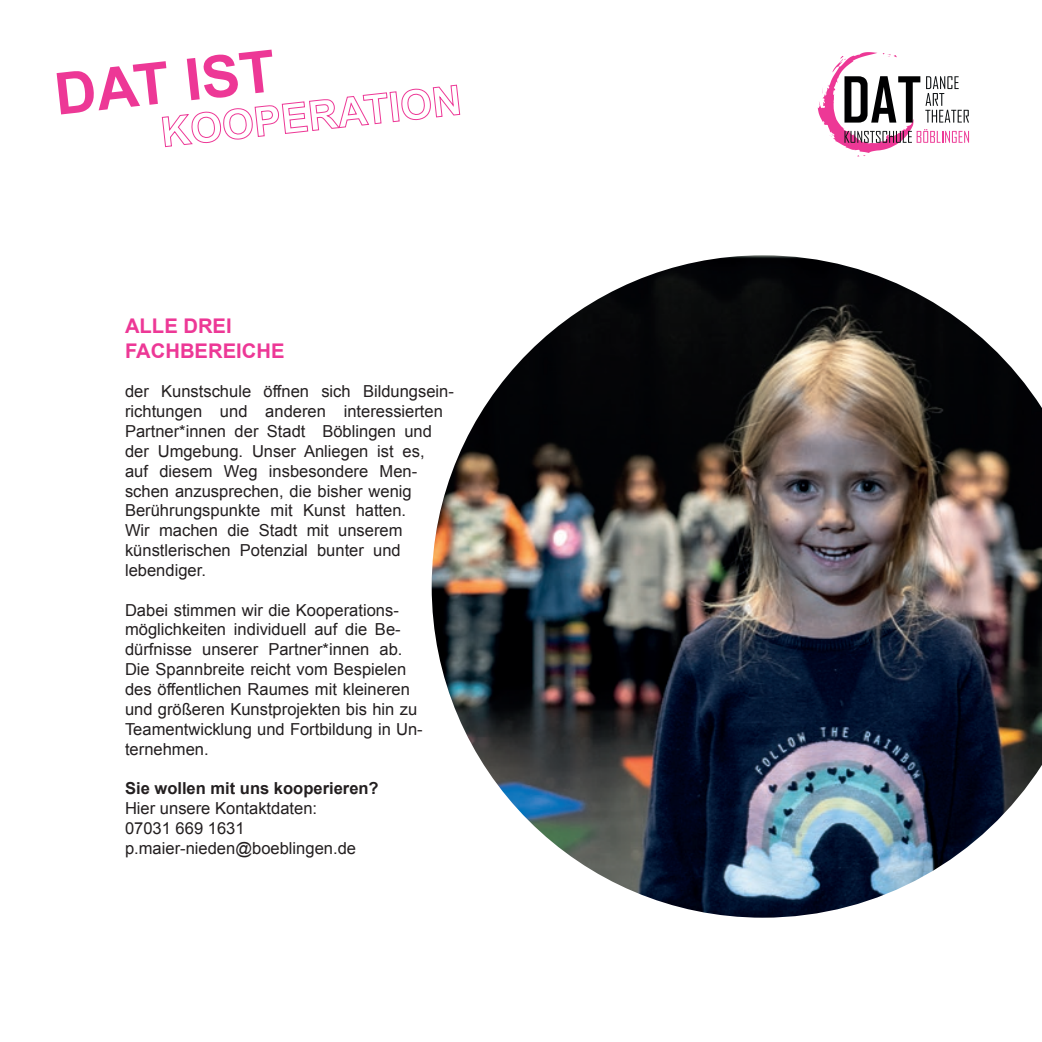
<style>
.page{position:relative;width:1042px;height:1042px;background:#fff}
.page>*{position:absolute;margin:0;border:0;box-sizing:border-box;transform-origin:0 0}
.Einf__Abs{font:700 58.1px "Arial";color:#ed3896}
.Einf__Abs-2{font:700 20.3px/24.3px "Arial";color:#ed3896}
.Einf__Abs-3{font:16.45px/19.8px "Arial";color:#231f20}
.Einf__Abs-4{font:700 16.45px "Arial";color:#231f20}
</style>
<div class="page">
<svg style="left:161px;top:84px;width:300px;height:64px"></svg>
<svg style="left:818px;top:52px;width:151px;height:105px"></svg>
<img style="left:432px;top:255px;width:610px;height:662px">
<p class="Einf__Abs" style="left:51px;top:56px;width:223px;rotate:-6deg">DAT IST</p>
<p class="Einf__Abs-2" style="left:125px;top:315px;width:161px">ALLE DREI<br>FACHBEREICHE</p>
<p class="Einf__Abs-3" style="left:125px;top:382px;width:330px">der Kunstschule öffnen sich Bildungsein&shy;richtungen und anderen interessierten Partner*innen der Stadt Böblingen und der Umgebung. Unser Anliegen ist es,<br>auf diesem Weg insbesondere Men&shy;schen anzusprechen, die bisher wenig Berührungspunkte mit Kunst hatten.<br>Wir machen die Stadt mit unserem künstlerischen Potenzial bunter und lebendiger.</p>
<p class="Einf__Abs-3" style="left:125px;top:600px;width:299px">Dabei stimmen wir die Kooperations&shy;möglichkeiten individuell auf die Be&shy;dürfnisse unserer Partner*innen ab.<br>Die Spannbreite reicht vom Bespielen des öffentlichen Raumes mit kleineren und größeren Kunstprojekten bis hin zu Teamentwicklung und Fortbildung in Un&shy;ternehmen.</p>
<p class="Einf__Abs-4" style="left:125px;top:777px;width:255px">Sie wollen mit uns kooperieren?</p>
<p class="Einf__Abs-3" style="left:125px;top:798px;width:194px">Hier unsere Kontaktdaten:</p>
<p class="Einf__Abs-3" style="left:125px;top:818px;width:121px">07031 669 1631</p>
<p class="Einf__Abs-3" style="left:125px;top:838px;width:232px">p.maier-nieden@boeblingen.de</p>
</div>
